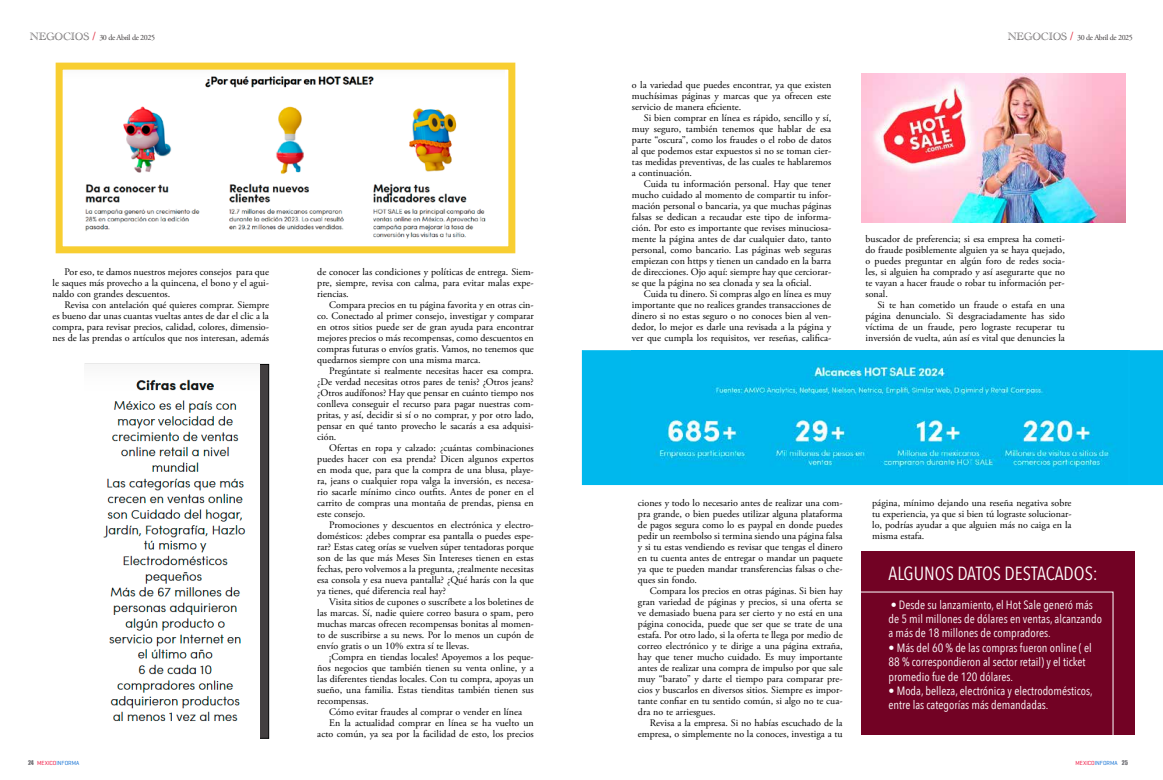
<style>
.page{position:relative;width:1163px;height:780px;background:#fff}
.page>*{position:absolute;margin:0;border:0;box-sizing:border-box;transform-origin:0 0}
.t1{font:19px "Avenir Next Condensed";color:#fff}
.t2{font:12px/14.4px "Avenir Next Condensed";color:#fff}
.t3{font:10px/11px "Adobe Garamond Pro";color:#000;text-align:justify}
.t4{font:8px "Adobe Garamond Pro";letter-spacing:-.05em;color:#433f40}
.t5{font:6px "Geogrotesque";color:#0066d0}
.t6{font:6px "Impact";color:#727277}
.s1{font-family:"Academy Engraved Let Plain";font-size:11px}
.s2{font-size:12px;color:#e12c40}
.s3{color:#ee0031}
.s4{font-family:"Impact";color:#727277}
</style>
<div class="page">
<div style="left:861px;top:551px;width:273px;height:184px;background:#720224"></div>
<div style="left:582px;top:350px;width:580px;height:135px;background:#00b8ed"></div>
<div style="left:84px;top:364px;width:185px;height:374px;background:#433f40;border:1px solid #000"></div>
<img style="left:85px;top:76px;width:401px;height:163px">
<img style="left:85px;top:364px;width:174px;height:374px">
<img style="left:861px;top:74px;width:264px;height:148px">
<img style="left:632px;top:350px;width:497px;height:134px">
<div style="left:56px;top:63px;width:459px;height:190px;border:7px solid #f8ce31"></div>
<svg style="left:861px;top:591px;width:252px;height:144px"></svg>
<p class="t4" style="left:30px;top:32px;width:127px"><span class="s1">NEGOCIOS</span> <span class="s2">/</span> 30 de Abril de 2025</p>
<p class="t3" style="left:53px;top:267px;width:218px;text-indent:12px">Por eso, te damos nuestros mejores consejos para que le saques más provecho a la quincena, el bono y el agui&shy;naldo con grandes descuentos.</p>
<p class="t3" style="left:53px;top:300px;width:218px;text-indent:12px">Revisa con antelación qué quieres comprar. Siempre es bueno dar unas cuantas vueltas antes de dar el clic a la compra, para revisar precios, calidad, colores, dimensio&shy;nes de las prendas o artículos que nos interesan, además</p>
<p class="t3" style="left:317px;top:267px;width:218px">de conocer las condiciones y políticas de entrega. Siem&shy;pre, siempre, revisa con calma, para evitar malas expe&shy;riencias.</p>
<p class="t3" style="left:317px;top:300px;width:218px;text-indent:12px">Compara precios en tu página favorita y en otras cin&shy;co. Conectado al primer consejo, investigar y comparar en otros sitios puede ser de gran ayuda para encontrar mejores precios o más recompensas, como descuentos en compras futuras o envíos gratis. Vamos, no tenemos que quedarnos siempre con una misma marca.</p>
<p class="t3" style="left:317px;top:366px;width:218px;text-indent:12px">Pregúntate si realmente necesitas hacer esa compra. ¿De verdad necesitas otros pares de tenis? ¿Otros jeans? ¿Otros audífonos? Hay que pensar en cuánto tiempo nos conlleva conseguir el recurso para pagar nuestras com&shy;pritas, y así, decidir si sí o no comprar, y por otro lado, pensar en qué tanto provecho le sacarás a esa adquisi&shy;ción.</p>
<p class="t3" style="left:317px;top:443px;width:218px;text-indent:12px">Ofertas en ropa y calzado: ¿cuántas combinaciones puedes hacer con esa prenda? Dicen algunos expertos en moda que, para que la compra de una blusa, playe&shy;ra, jeans o cualquier ropa valga la inversión, es necesa&shy;rio sacarle mínimo cinco outfits. Antes de poner en el carrito de compras una montaña de prendas, piensa en este consejo.</p>
<p class="t3" style="left:317px;top:520px;width:218px;text-indent:12px">Promociones y descuentos en electrónica y electro&shy;domésticos: ¿debes comprar esa pantalla o puedes espe&shy;rar? Estas categ orías se vuelven súper tentadoras porque son de las que más Meses Sin Intereses tienen en estas fechas, pero volvemos a la pregunta, ¿realmente necesitas esa consola y esa nueva pantalla? ¿Qué harás con la que ya tienes, qué diferencia real hay?</p>
<p class="t3" style="left:317px;top:597px;width:218px;text-indent:12px">Visita sitios de cupones o suscríbete a los boletines de las marcas. Sí, nadie quiere correo basura o spam, pero muchas marcas ofrecen recompensas bonitas al momen&shy;to de suscribirse a su news. Por lo menos un cupón de envío gratis o un 10% extra sí te llevas.</p>
<p class="t3" style="left:317px;top:652px;width:218px;text-indent:12px">¡Compra en tiendas locales! Apoyemos a los peque&shy;ños negocios que también tienen su venta online, y a las diferentes tiendas locales. Con tu compra, apoyas un sueño, una familia. Estas tienditas también tienen sus recompensas.</p>
<p class="t3" style="left:329px;top:707px;width:194px">Cómo evitar fraudes al comprar o vender en línea</p>
<p class="t3" style="left:329px;top:718px;width:206px">En la actualidad comprar en línea se ha vuelto un</p>
<p class="t3" style="left:317px;top:729px;width:218px">acto común, ya sea por la facilidad de esto, los precios</p>
<p class="t3" style="left:632px;top:80px;width:201px">o la variedad que puedes encontrar, ya que existen muchísimas páginas y marcas que ya ofrecen este servicio de manera eficiente.</p>
<p class="t3" style="left:632px;top:113px;width:201px;text-indent:12px">Si bien comprar en línea es rápido, sencillo y sí, muy seguro, también tenemos que hablar de esa parte “oscura”, como los fraudes o el robo de datos al que podemos estar expuestos si no se toman cier&shy;tas medidas preventivas, de las cuales te hablaremos a continuación.</p>
<p class="t3" style="left:632px;top:179px;width:201px;text-indent:12px">Cuida tu información personal. Hay que tener mucho cuidado al momento de compartir tu infor&shy;mación personal o bancaria, ya que muchas páginas falsas se dedican a recaudar este tipo de informa&shy;ción. Por esto es importante que revises minuciosa&shy;mente la página antes de dar cualquier dato, tanto personal, como bancario. Las páginas web seguras empiezan con https y tienen un candado en la barra de direcciones. Ojo aquí: siempre hay que cerciorar&shy;se que la página no sea clonada y sea la oficial.</p>
<p class="t3" style="left:632px;top:289px;width:201px;text-indent:12px">Cuida tu dinero. Si compras algo en línea es muy importante que no realices grandes transacciones de dinero si no estas seguro o no conoces bien al ven&shy;dedor, lo mejor es darle una revisada a la página y ver que cumpla los requisitos, ver reseñas, califica-</p>
<p class="t4" style="left:1007px;top:32px;width:127px"><span class="s1">NEGOCIOS</span> <span class="s2">/</span> 30 de Abril de 2025</p>
<p class="t3" style="left:865px;top:234px;width:201px">buscador de preferencia; si esa empresa ha cometi&shy;do fraude posiblemente alguien ya se haya quejado, o puedes preguntar en algún foro de redes socia&shy;les, si alguien ha comprado y así asegurarte que no te vayan a hacer fraude o robar tu información per&shy;sonal.</p>
<p class="t3" style="left:865px;top:300px;width:201px;text-indent:12px">Si te han cometido un fraude o estafa en una página denuncialo. Si desgraciadamente has sido víctima de un fraude, pero lograste recuperar tu inversión de vuelta, aún así es vital que denuncies la</p>
<p class="t3" style="left:638px;top:498px;width:206px">ciones y todo lo necesario antes de realizar una com&shy;pra grande, o bien puedes utilizar alguna plataforma de pagos segura como lo es paypal en donde puedes pedir un reembolso si termina siendo una página falsa y si tu estas vendiendo es revisar que tengas el dinero en tu cuenta antes de entregar o mandar un paquete ya que te pueden mandar transferencias falsas o che&shy;ques sin fondo.</p>
<p class="t3" style="left:638px;top:586px;width:206px;text-indent:12px">Compara los precios en otras páginas. Si bien hay gran variedad de páginas y precios, si una oferta se ve demasiado buena para ser cierto y no está en una página conocida, puede que ser que se trate de una estafa. Por otro lado, si la oferta te llega por medio de correo electrónico y te dirige a una página extraña, hay que tener mucho cuidado. Es muy importante antes de realizar una compra de impulso por que sale muy “barato” y darte el tiempo para comparar pre&shy;cios y buscarlos en diversos sitios. Siempre es impor&shy;tante confiar en tu sentido común, si algo no te cua&shy;dra no te arriesgues.</p>
<p class="t3" style="left:638px;top:718px;width:206px;text-align:right">Revisa a la empresa. Si no habías escuchado de la empresa, o simplemente no la conoces, investiga a tu</p>
<p class="t3" style="left:872px;top:498px;width:201px">página, mínimo dejando una reseña negativa sobre tu experiencia, ya que si bien tú lograste solucionar&shy;lo, podrías ayudar a que alguien más no caiga en la misma estafa.</p>
<h1 class="t1" style="left:888px;top:557px;width:211px">ALGUNOS DATOS DESTACADOS:</h1>
<p class="t2" style="left:888px;top:596px;width:215px">• Desde su lanzamiento, el Hot Sale generó más de 5 mil millones de dólares en ventas, alcanzando a más de 18 millones de compradores.</p>
<p class="t2" style="left:888px;top:639px;width:205px">• Más del 60 % de las compras fueron online ( el<br>88 % correspondieron al sector retail) y el ticket promedio fue de 120 dólares.</p>
<p class="t2" style="left:888px;top:683px;width:206px">• Moda, belleza, electrónica y electrodomésticos, entre las categorías más demandadas.</p>
<p class="t6" style="left:28px;top:758px;width:7px">24</p>
<p class="t5" style="left:37px;top:759px;width:44px"><span class="s3">MEXICO</span>INFORMA</p>
<p class="t5" style="left:1075px;top:759px;width:54px"><span class="s3">MEXICO</span>INFORMA <span class="s4">25</span></p>
</div>
